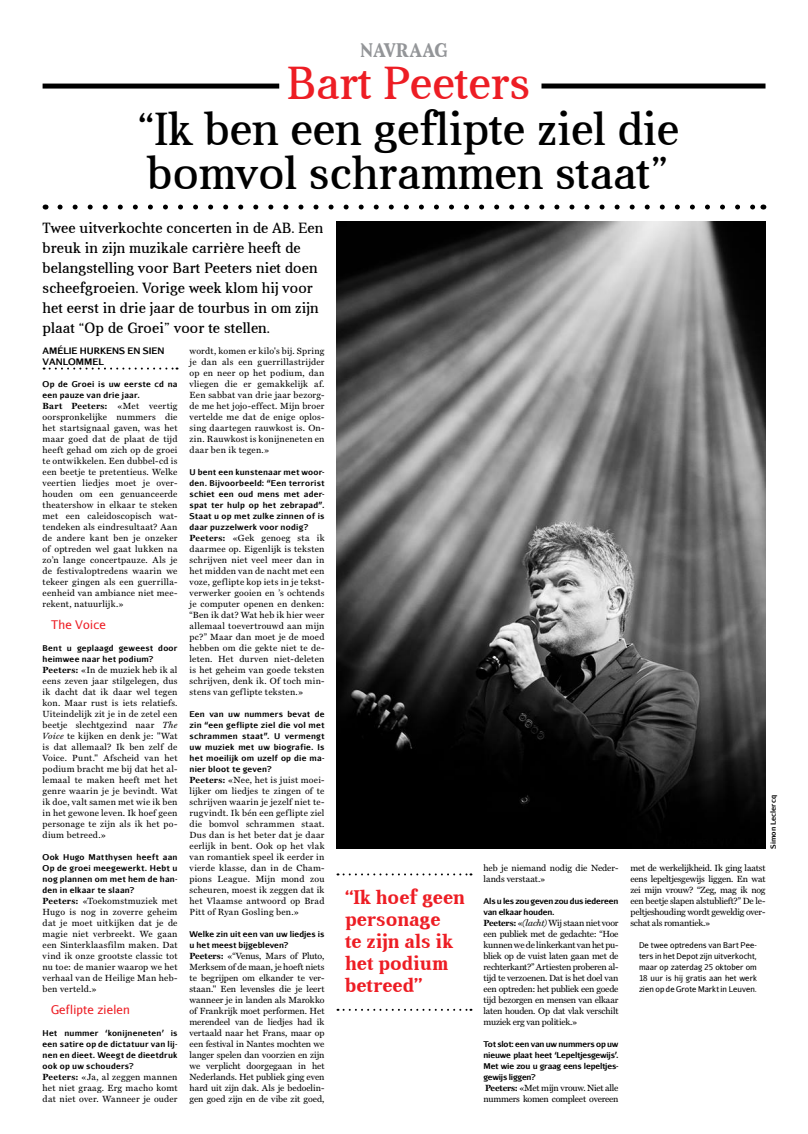
<style>
.page{position:relative;width:808px;height:1134px;background:#fff}
.page>*{position:absolute;margin:0;border:0;box-sizing:border-box;transform-origin:0 0}
.t1{font:47px/44px "Aver";color:#000}
.t2{font:47px "Aver";color:#ed1d24}
.t3{font:700 20px/22px "Aver";color:#ed1d24}
.t4{font:700 20px "Aver";letter-spacing:.04em;color:#939598}
.t5{font:15px/20px "Aver";letter-spacing:.01em;color:#000}
.t6{font:12px "Aurulent Sans";letter-spacing:.02em;color:#ed1d24}
.t7{font:9px/11px "Miller Text";letter-spacing:.015em;color:#000;text-align:justify}
.t8{font:9px/11px "Miller Text";letter-spacing:-.03em;color:#000}
.t9{font:9px/11px "Miller Text";letter-spacing:-.005em;color:#000}
.t10{font:700 9px/11px "Aurulent Sans";color:#000}
.t11{font:700 8px/11px "Aurulent Sans";letter-spacing:.02em;color:#000;text-align:justify}
.t12{font:8px/11px "Aurulent Sans";letter-spacing:.01em;color:#000;text-align:justify}
.t13{font:700 8px/11px "Aurulent Sans";letter-spacing:-.025em;color:#000}
.t14{font:700 7px "Aurulent Sans";color:#000}
.s1{font-weight:700}
.s2{font-style:italic}
</style>
<div class="page">
<svg style="left:44px;top:368px;width:134px;height:2px"></svg>
<img style="left:336px;top:222px;width:429px;height:627px">
<div style="left:43px;top:84px;width:236px;height:5px;background:#000"></div>
<div style="left:541px;top:84px;width:224px;height:5px;background:#000"></div>
<svg style="left:60px;top:205px;width:695px;height:5px"></svg>
<svg style="left:344px;top:873px;width:127px;height:2px"></svg>
<svg style="left:344px;top:1009px;width:127px;height:2px"></svg>
<h2 class="t4" style="left:360px;top:39px;width:88px">Navraag</h2>
<h1 class="t2" style="left:286px;top:57px;width:246px">Bart Peeters</h1>
<h1 class="t1" style="left:137px;top:107px;width:543px">“Ik ben een geflipte ziel die bomvol schrammen staat”</h1>
<p class="t5" style="left:43px;top:218px;width:282px">Twee uitverkochte concerten in de AB. Een breuk in zijn muzikale carrière heeft de belangstelling voor Bart Peeters niet doen scheefgroeien. Vorige week klom hij voor het eerst in drie jaar de tourbus in om zijn plaat “Op de Groei” voor te stellen.</p>
<p class="t10" style="left:43px;top:344px;width:123px">Améli e Hu rkens en Si en<br>Vanlommel</p>
<p class="t11" style="left:43px;top:378px;width:136px">Op de Groei is uw eerste cd na een pauze van drie jaar.</p>
<p class="t7" style="left:43px;top:400px;width:136px"><span class="s1">Bart Peeters:</span> «Met veertig oorspronkelijke nummers die het startsignaal gaven, was het maar goed dat de plaat de tijd heeft gehad om zich op de groei te ontwikkelen. Een dubbel-cd is een beetje te pretentieus. Welke veertien liedjes moet je over&shy;houden om een genuanceerde theatershow in elkaar te steken met een caleidoscopisch wat&shy;tendeken als eindresultaat? Aan de andere kant ben je onzeker of optreden wel gaat lukken na zo’n lange concertpauze. Als je de festivaloptredens waarin we tekeer gingen als een guerrilla&shy;eenheid van ambiance niet mee&shy;rekent, natuurlijk.»</p>
<h3 class="t6" style="left:51px;top:617px;width:56px">The Voice</h3>
<p class="t11" style="left:43px;top:642px;width:136px">Bent u geplaagd geweest door heimwee naar het podium?</p>
<p class="t7" style="left:43px;top:664px;width:136px"><span class="s1">Peeters:</span> «In de muziek heb ik al eens zeven jaar stilgelegen, dus ik dacht dat ik daar wel tegen kon. Maar rust is iets relatiefs.<br>Uiteindelijk zit je in de zetel een beetje slechtgezind naar <span class="s2">The Voice</span> te kijken en denk je: "Wat is dat allemaal? Ik ben zelf de Voice. Punt." Afscheid van het podium bracht me bij dat het al&shy;lemaal te maken heeft met het genre waarin je je bevindt. Wat ik doe, valt samen met wie ik ben in het gewone leven. Ik hoef geen personage te zijn als ik het po&shy;dium betreed.»</p>
<p class="t11" style="left:43px;top:851px;width:136px">Ook Hugo Matthysen heeft aan Op de groei meegewerkt. H ebt u nog plannen om met hem de han&shy;den in elkaar te slaan?</p>
<p class="t7" style="left:43px;top:895px;width:136px"><span class="s1">Peeters:</span> «Toekomstmuziek met Hugo is nog in zoverre geheim dat je moet uitkijken dat je de magie niet verbreekt. We gaan een Sinterklaasfilm maken. Dat vind ik onze grootste classic tot nu toe: de manier waarop we het verhaal van de Heilige Man heb&shy;ben verteld.»</p>
<h3 class="t6" style="left:51px;top:1002px;width:80px">Geflipte zielen</h3>
<p class="t11" style="left:43px;top:1027px;width:136px">Het nummer ‘konijneneten’ is een satire op de dictatuur van lij&shy;nen en dieet. Weegt de dieetdruk ook op uw schouders?</p>
<p class="t7" style="left:43px;top:1071px;width:136px"><span class="s1">Peeters:</span> «Ja, al zeggen mannen het niet graag. Erg macho komt dat niet over. Wanneer je ouder</p>
<p class="t7" style="left:190px;top:345px;width:136px">wordt, komen er kilo's bij. Spring je dan als een guerrillastrijder op en neer op het podium, dan vliegen die er gemakkelijk af.<br>Een sabbat van drie jaar bezorg&shy;de me het jojo-effect. Mijn broer vertelde me dat de enige oplos&shy;sing daartegen rauwkost is. On&shy;zin. Rauwkost is konijneneten en daar ben ik tegen.»</p>
<p class="t11" style="left:190px;top:466px;width:136px">U bent een kunstenaar met woor&shy;den. Bijvoorbeeld: “Een terrorist schiet een oud mens met ader&shy;spat ter hulp op het zebrapad”.<br>Staat u op met zulke zinnen of is daar puzzelwerk voor nodig?</p>
<p class="t7" style="left:190px;top:532px;width:136px"><span class="s1">Peeters:</span> «Gek genoeg sta ik daarmee op. Eigenlijk is teksten schrijven niet veel meer dan in het midden van de nacht met een voze, geflipte kop iets in je tekst&shy;verwerker gooien en ’s ochtends je computer openen en denken: “Ben ik dat? Wat heb ik hier weer allemaal toevertrouwd aan mijn pc?” Maar dan moet je de moed hebben om die gekte niet te de&shy;leten. Het durven niet-deleten is het geheim van goede teksten schrijven, denk ik. Of toch min&shy;stens van geflipte teksten.»</p>
<p class="t11" style="left:190px;top:708px;width:136px">Een van uw nummers bevat de zin “een geflipte ziel die vol met schrammen staat”. U vermengt uw muziek met uw biografie. Is het moeilijk om uzelf op die ma&shy;nier bloot te geven?</p>
<p class="t7" style="left:190px;top:774px;width:136px"><span class="s1">Peeters:</span> «Nee, het is juist moei&shy;lijker om liedjes te zingen of te schrijven waarin je jezelf niet te&shy;rugvindt. Ik bén een geflipte ziel die bomvol schrammen staat.<br>Dus dan is het beter dat je daar eerlijk in bent. Ook op het vlak van romantiek speel ik eerder in vierde klasse, dan in de Cham&shy;pions League. Mijn mond zou scheuren, moest ik zeggen dat ik het Vlaamse antwoord op Brad Pitt of Ryan Gosling ben.»</p>
<p class="t11" style="left:190px;top:928px;width:136px">Welke zin uit een van uw liedjes is u het meest bijgebleven?</p>
<p class="t7" style="left:190px;top:950px;width:136px"><span class="s1">Peeters:</span> «“Venus, Mars of Pluto, Merksem of de maan, je hoeft niets te begrijpen om elkander te ver&shy;staan." Een levensles die je leert wanneer je in landen als Marokko of Frankrijk moet performen. Het merendeel van de liedjes had ik vertaald naar het Frans, maar op een festival in Nantes mochten we langer spelen dan voorzien en zijn we verplicht doorgegaan in het Nederlands. Het publiek ging even hard uit zijn dak. Als je bedoelin&shy;gen goed zijn en de vibe zit goed,</p>
<h2 class="t3" style="left:345px;top:886px;width:121px">“Ik hoef geen personage<br>te zijn als ik het podium betreed”</h2>
<p class="t9" style="left:483px;top:862px;width:136px">heb je niemand nodig die Neder&shy;lands verstaat.»</p>
<p class="t13" style="left:483px;top:895px;width:136px">Als u les zou geven zou dus iedereen van elkaar houden.</p>
<p class="t7" style="left:483px;top:917px;width:136px"><span class="s1">Peeters:</span> «<span class="s2">(lacht)</span> Wij staan niet voor een publiek met de gedachte: “Hoe kunnen we de linkerkant van het pu&shy;bliek op de vuist laten gaan met de rechterkant?” Artiesten proberen al&shy;tijd te verzoenen. Dat is het doel van een optreden: het publiek een goede tijd bezorgen en mensen van elkaar laten houden. Op dat vlak verschilt muziek erg van politiek.»</p>
<p class="t11" style="left:483px;top:1038px;width:136px">Tot slot: een van uw nummers op uw nieuwe plaat heet ‘Lepeltjesgewijs’.<br>Met wie zou u graag eens lepeltjes&shy;gewijs liggen?</p>
<p class="t8" style="left:483px;top:1082px;width:136px"><span class="s1">Peeters:</span> «Met mijn vrouw. Niet alle nummers komen compleet overeen</p>
<p class="t14" style="left:768px;top:849px;width:55px;rotate:-90deg">Simon Leclercq</p>
<p class="t7" style="left:630px;top:862px;width:136px">met de werkelijkheid. Ik ging laatst eens lepeltjesgewijs liggen. En wat zei mijn vrouw? “Zeg, mag ik nog een beetje slapen alstublieft?” De le&shy;peltjeshouding wordt geweldig over&shy;schat als romantiek.»</p>
<p class="t12" style="left:639px;top:939px;width:119px">De twee optredens van Bart Pee&shy;ters in het Depot zijn uitverkocht, maar op zaterdag 25 oktober om 18 uur is hij gratis aan het werk zien op de Grote Markt in Leuven.</p>
</div>
